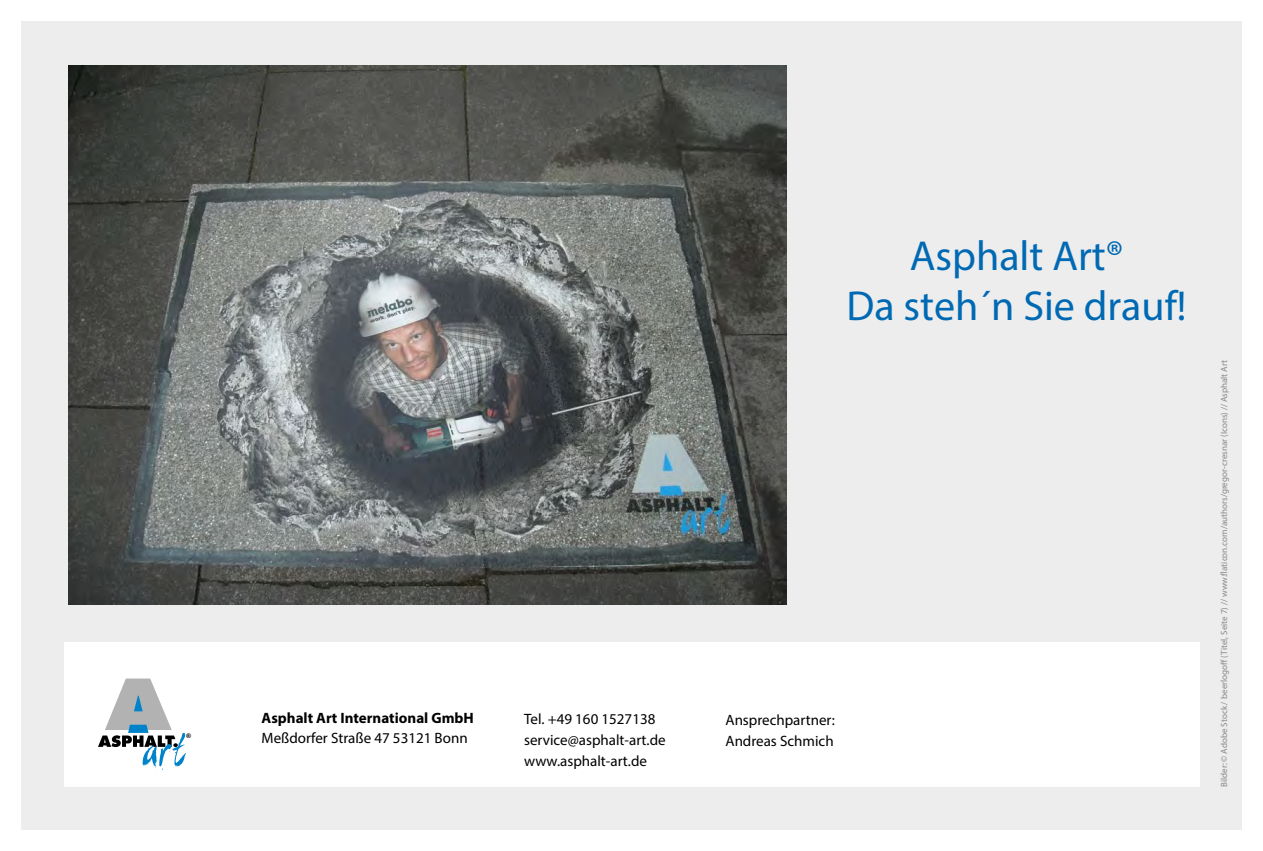
<style>
.page{position:relative;width:1263px;height:851px;background:#fff}
.page>*{position:absolute;margin:0;border:0;box-sizing:border-box;transform-origin:0 0}
.t1{font:42px/50.4px "Myriad Pro";color:#0069b3;text-align:center}
.t2{font:15px/21px "Myriad Pro";color:#000}
.t3{font:700 15px "Myriad Pro";color:#000}
.t4{font:9px "Myriad Pro";color:#878787}
.t5{font:900 6.3px "Arial";color:#000}
</style>
<div class="page">
<div style="left:21px;top:21px;width:1221px;height:808px;background:#ededed"></div>
<div style="left:64px;top:642px;width:1135px;height:145px;background:#fff"></div>
<svg style="left:98px;top:678px;width:88px;height:94px"></svg>
<img style="left:68px;top:65px;width:718px;height:539px">
<p class="t5" style="left:186px;top:730px;width:7px">®</p>
<p class="t3" style="left:262px;top:707px;width:214px">Asphalt Art International GmbH</p>
<p class="t2" style="left:262px;top:727px;width:208px">Meßdorfer Straße 47 53121 Bonn</p>
<h1 class="t1" style="left:846px;top:229px;width:342px">Asphalt Art®<br>Da steh´n Sie drauf!</h1>
<p class="t2" style="left:524px;top:708px;width:143px">Tel. +49 160 1527138 service@asphalt-art.de www.asphalt-art.de</p>
<p class="t2" style="left:725px;top:708px;width:111px">Ansprechpartner:<br>Andreas Schmich</p>
<p class="t4" style="left:1218px;top:787px;width:428px;rotate:-90deg">Bilder: © Adobe Stock / beerlogoff (Titel, Seite 7) // www.flaticon.com/authors/gregor-cresnar (Icons) // Asphalt Art</p>
</div>
